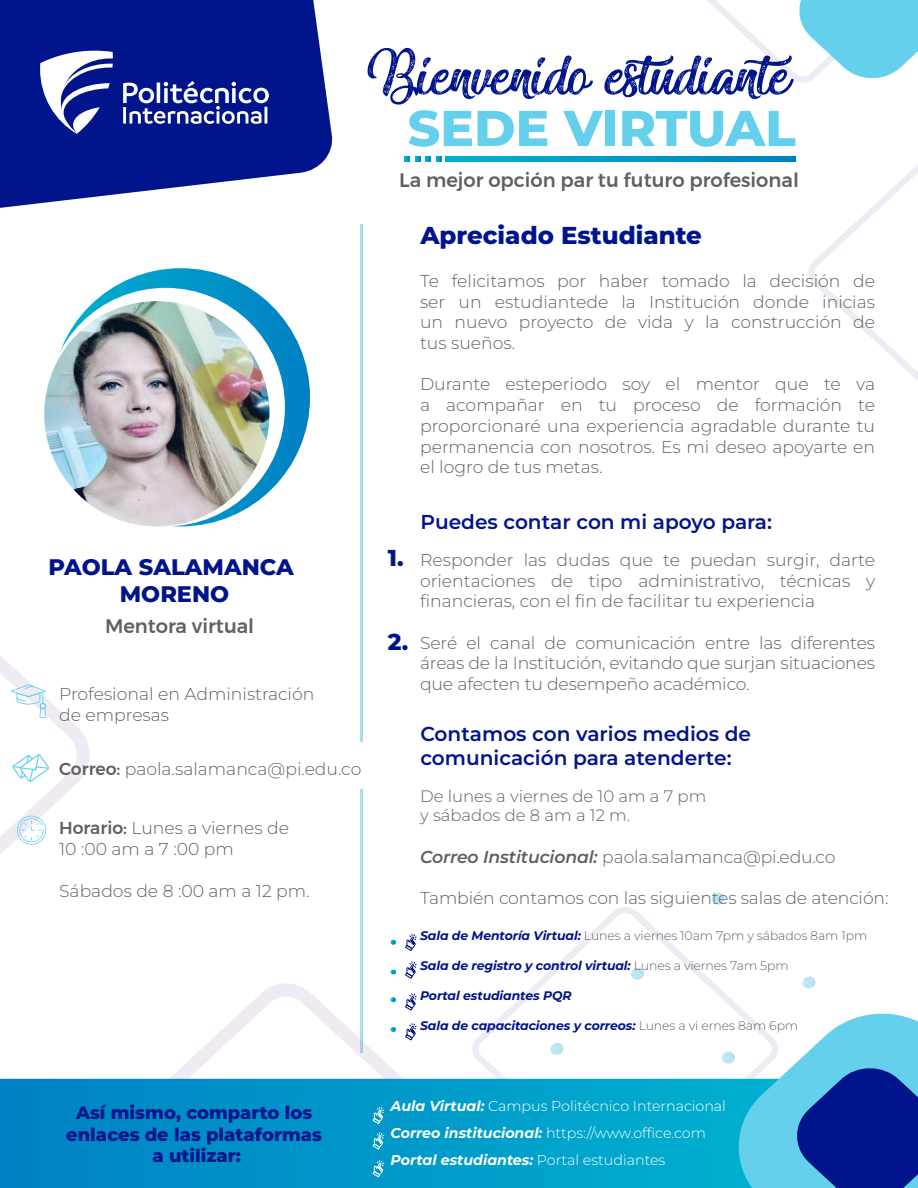
<style>
.page{position:relative;width:918px;height:1188px;background:#fff}
.page>*{position:absolute;margin:0;border:0;box-sizing:border-box;transform-origin:0 0}
.t1{font:76.8px "Miraculous&Christmas";color:#00148b}
.t2{font:800 50.25px "Montserrat";color:#65d0ec}
.t3{font:800 24.45px "Montserrat";color:#00148b}
.t4{font:800 22.95px "Montserrat";color:#00148b}
.t5{font:800 22.5px/27px "Montserrat";color:#00148b;text-align:center}
.t6{font:600 20.1px/24.2px "Montserrat";color:#00148b}
.t7{font:500 19.5px "Montserrat";color:#606060}
.t8{font:800 18px/21.6px "Montserrat";color:#00148b;text-align:center}
.t9{font:300 17.25px/20.7px "Montserrat";color:#606060;text-align:justify}
.t10{font:300 16.5px/19.8px "Montserrat";color:#606060}
.t11{font:300 14.25px/27px "Montserrat";color:#fff}
.t12{font:italic 700 12.45px "Montserrat";letter-spacing:-.01em;color:#00148b}
.t13{font:300 12.45px "Montserrat";letter-spacing:-.01em;color:#606060}
.s1{font-weight:500}
.s2{font-weight:600;font-style:italic}
.s3{font-weight:700;font-style:italic;color:#00148b}
.s4{font-weight:300;font-style:normal;color:#606060}
.s5{font-weight:700;font-style:italic}
</style>
<div class="page">
<svg style="left:803px;top:976px;width:13px;height:13px"></svg>
<svg style="left:712px;top:893px;width:13px;height:12px"></svg>
<svg style="left:0;top:424px;width:90px;height:430px"></svg>
<svg style="left:537px;top:907px;width:201px;height:172px"></svg>
<svg style="left:808px;top:165px;width:110px;height:216px"></svg>
<svg style="left:0;top:983px;width:601px;height:96px"></svg>
<svg style="left:0;top:1079px;width:722px;height:109px;background:#0097c9"></svg>
<svg style="left:0;top:0;width:333px;height:208px;background:#24359b"></svg>
<svg style="left:722px;top:1006px;width:196px;height:182px"></svg>
<svg style="left:707px;top:0;width:211px;height:83px"></svg>
<svg style="left:123px;top:81px;width:146px;height:43px"></svg>
<svg style="left:40px;top:51px;width:73px;height:83px"></svg>
<svg style="left:445px;top:156px;width:350px;height:5px;background:#0098c9"></svg>
<svg style="left:426px;top:156px;width:15px;height:5px"></svg>
<svg style="left:405px;top:156px;width:15px;height:5px"></svg>
<svg style="left:390px;top:940px;width:6px;height:5px"></svg>
<svg style="left:390px;top:970px;width:6px;height:5px"></svg>
<svg style="left:390px;top:997px;width:6px;height:5px"></svg>
<svg style="left:390px;top:1027px;width:6px;height:5px"></svg>
<svg style="left:52px;top:268px;width:258px;height:258px;background:#048ec8"></svg>
<div style="left:46px;top:288px;width:239px;height:238px;background:#fff;border-radius:50%"></div>
<img style="left:44px;top:301px;width:226px;height:225px;border-radius:113px">
<hr style="left:361px;top:225px;width:2px;height:516px;background:#a6dcec">
<hr style="left:361px;top:789px;width:2px;height:264px;background:#a9d8ec">
<svg style="left:11px;top:684px;width:35px;height:34px"></svg>
<svg style="left:13px;top:754px;width:36px;height:28px"></svg>
<svg style="left:17px;top:816px;width:29px;height:29px"></svg>
<svg style="left:405px;top:934px;width:12px;height:107px"></svg>
<svg style="left:372px;top:1070px;width:12px;height:108px"></svg>
<h1 class="t1" style="left:367px;top:35px;width:425px">Bienvenido estudiante</h1>
<h2 class="t2" style="left:408px;top:91px;width:390px">SEDE VIRTUAL</h2>
<p class="t7" style="left:399px;top:165px;width:401px">La mejor opción par tu futuro profesional</p>
<h3 class="t3" style="left:420px;top:218px;width:283px">Apreciado Estudiante</h3>
<p class="t9" style="left:420px;top:270px;width:457px">Te felicitamos por haber tomado la decisión de ser un estudiantede la Institución donde inicias un nuevo proyecto de vida y la construcción de tus sueños.</p>
<p class="t9" style="left:420px;top:373px;width:457px">Durante esteperiodo soy el mentor que te va a acompañar en tu proceso de formación te proporcionaré una experiencia agradable durante tu permanencia con nosotros. Es mi deseo apoyarte en el logro de tus metas.</p>
<p class="t6" style="left:420px;top:509px;width:353px">Puedes contar con mi apoyo para:</p>
<p class="t9" style="left:420px;top:549px;width:457px">Responder las dudas que te puedan surgir, darte orientaciones de tipo administrativo, técnicas y financieras, con el fin de facilitar tu experiencia</p>
<p class="t9" style="left:420px;top:632px;width:457px">Seré el canal de comunicación entre las diferentes áreas de la Institución, evitando que surjan situaciones que afecten tu desempeño académico.</p>
<h3 class="t4" style="left:388px;top:541px;width:17px">1.</h3>
<h3 class="t5" style="left:49px;top:552px;width:247px">PAOLA SALAMANCA<br>MORENO</h3>
<p class="t7" style="left:105px;top:611px;width:151px">Mentora virtual</p>
<h3 class="t4" style="left:388px;top:625px;width:22px">2.</h3>
<p class="t9" style="left:59px;top:683px;width:257px">Profesional en Administración de empresas</p>
<p class="t9" style="left:59px;top:758px;width:304px"><span class="s1">Correo:</span> paola.salamanca@pi.edu.co</p>
<p class="t6" style="left:420px;top:721px;width:332px">Contamos con varios medios de comunicación para atenderte:</p>
<p class="t10" style="left:420px;top:785px;width:288px">De lunes a viernes de 10 am a 7 pm y sábados de 8 am a 12 m.</p>
<p class="t9" style="left:420px;top:846px;width:417px"><span class="s2">Correo Institucional:</span> paola.salamanca@pi.edu.co</p>
<p class="t9" style="left:420px;top:887px;width:470px">También contamos con las siguientes salas de atención:</p>
<p class="t13" style="left:420px;top:927px;width:449px"><span class="s3">Sala de Mentoría Virtual:</span> Lunes a viernes 10am 7pm y sábados 8am 1pm</p>
<p class="t12" style="left:420px;top:956px;width:370px">Sala de registro y control virtual: <span class="s4">Lunes a viernes 7am 5pm</span></p>
<p class="t12" style="left:420px;top:986px;width:153px">Portal estudiantes PQR</p>
<p class="t12" style="left:420px;top:1016px;width:380px">Sala de capacitaciones y correos: <span class="s4">Lunes a vi ernes 8am 6pm</span></p>
<p class="t9" style="left:59px;top:817px;width:231px"><span class="s1">Horario:</span> Lunes a viernes de<br>10 :00 am a 7 :00 pm</p>
<p class="t9" style="left:59px;top:879px;width:252px">Sábados de 8 :00 am a 12 pm.</p>
<p class="t8" style="left:66px;top:1101px;width:257px">Así mismo, comparto los enlaces de las plataformas a utilizar:</p>
<p class="t11" style="left:391px;top:1092px;width:337px"><span class="s5">Aula Virtual:</span> Campus Politécnico Internacional<br><span class="s5">Correo institucional:</span> https://www.office.com<br><span class="s5">Portal estudiantes:</span> Portal estudiantes</p>
</div>
